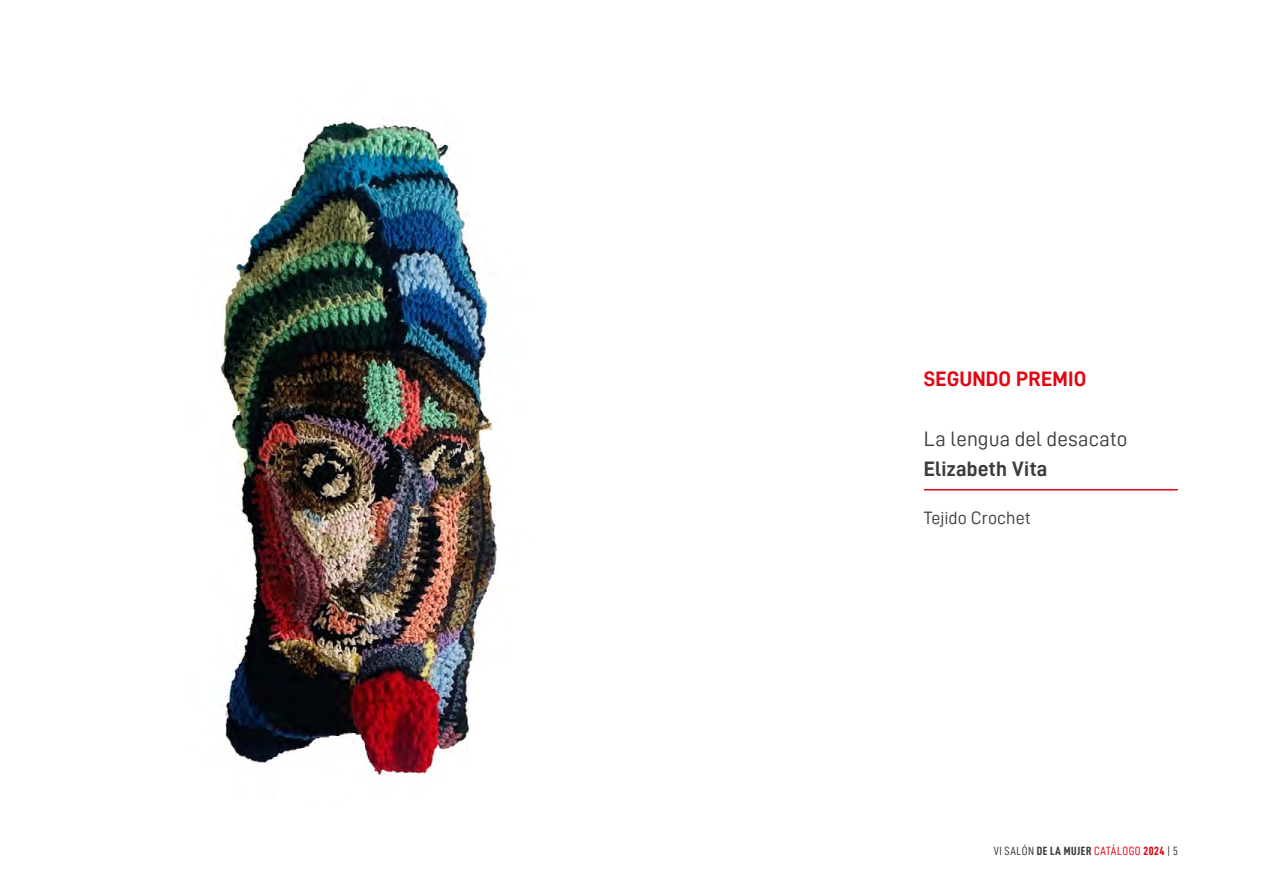
<style>
.page{position:relative;width:1263px;height:893px;background:#fff}
.page>*{position:absolute;margin:0;border:0;box-sizing:border-box;transform-origin:0 0}
.t1{font:21px "D DIN";color:#3c3c3b}
.t2{font:21px "D DIN Bold";letter-spacing:.005em;color:#e30613}
.t3{font:21px "D DIN Bold";letter-spacing:.005em;color:#3c3c3b}
.t4{font:18px "D DIN";color:#3c3c3b}
.t5{font:12px "D DIN Condensed";letter-spacing:.045em;color:#3c3c3b}
.s1{font-family:"D DIN Condensed Bold"}
.s2{color:#e30613}
.s3{font-family:"D DIN Condensed Bold";color:#e30613}
</style>
<div class="page">
<img style="left:220px;top:119px;width:278px;height:660px">
<hr style="left:924px;top:489px;width:254px;height:1px;background:#e30613">
<h1 class="t2" style="left:924px;top:367px;width:164px">SEGUNDO PREMIO</h1>
<h1 class="t1" style="left:924px;top:427px;width:205px">La lengua del desacato</h1>
<h1 class="t3" style="left:924px;top:457px;width:125px">Elizabeth Vita</h1>
<h2 class="t4" style="left:924px;top:508px;width:109px">Tejido Crochet</h2>
<p class="t5" style="left:994px;top:845px;width:186px">VI SALÓN <span class="s1">DE LA MUJER</span> <span class="s2">CATÁLOGO</span> <span class="s3">2024</span> | 5</p>
</div>
